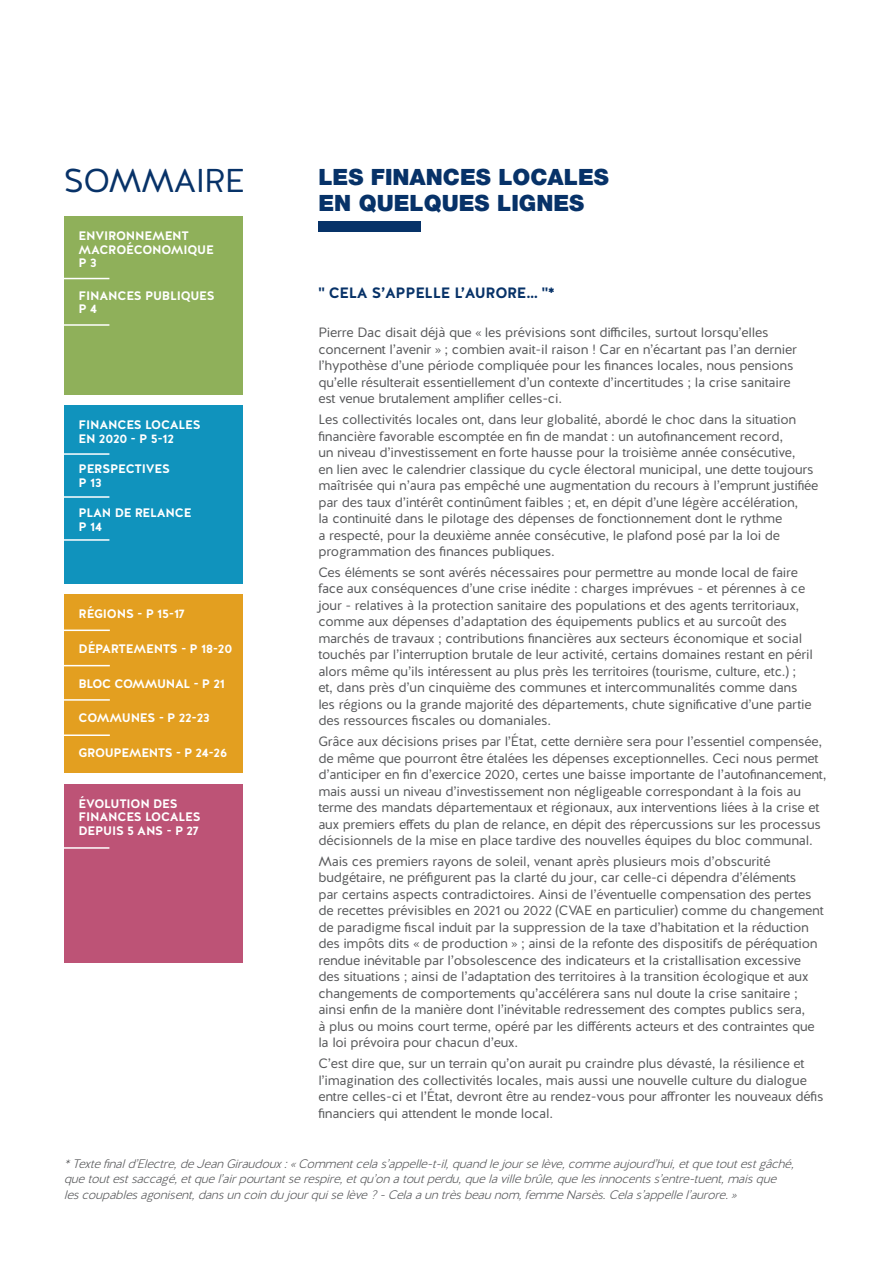
<style>
.page{position:relative;width:893px;height:1263px;background:#fff}
.page>*{position:absolute;margin:0;border:0;box-sizing:border-box;transform-origin:0 0}
.t1{font:33px "Halis R";letter-spacing:-.02em;color:#073268}
.t2{font:900 22.5px/25.5px "Helvetica Neue LT Std";color:#073268}
.t3{font:700 15px "Halis R";letter-spacing:-.02em;color:#073268}
.t4{font:13.5px/16.5px "Halis R";letter-spacing:-.02em;color:#57585a}
.t5{font:italic 300 12.3px/15.5px "Halis R";color:#57585a}
.t6{font:700 12.3px/13.5px "Halis R";letter-spacing:-.02em;color:#fff}
</style>
<div class="page">
<div style="left:64px;top:784px;width:178px;height:178px;background:#bd5376"></div>
<hr style="left:0;top:847px;width:109px;height:2px;background:#fff">
<div style="left:64px;top:405px;width:178px;height:179px;background:#1093bd"></div>
<hr style="left:0;top:453px;width:109px;height:2px;background:#fff">
<hr style="left:0;top:496px;width:109px;height:2px;background:#fff">
<hr style="left:0;top:539px;width:109px;height:2px;background:#fff">
<div style="left:64px;top:216px;width:178px;height:179px;background:#8fb05a"></div>
<hr style="left:0;top:278px;width:109px;height:1px;background:#fff">
<hr style="left:0;top:324px;width:109px;height:2px;background:#fff">
<div style="left:64px;top:594px;width:178px;height:179px;background:#e39f20"></div>
<hr style="left:0;top:629px;width:110px;height:2px;background:#fff">
<hr style="left:0;top:665px;width:110px;height:1px;background:#fff">
<hr style="left:0;top:699px;width:110px;height:2px;background:#fff">
<hr style="left:0;top:734px;width:110px;height:2px;background:#fff">
<div style="left:318px;top:221px;width:102px;height:10px;background:#073268"></div>
<h1 class="t1" style="left:64px;top:159px;width:183px">SOMMAIRE</h1>
<h2 class="t2" style="left:318px;top:164px;width:292px">LES FINANCES LOCALES<br>EN QUELQUES LIGNES</h2>
<p class="t6" style="left:79px;top:229px;width:137px">ENVIRONNEMENT<br>MACROÉCONOMIQUE<br>P 3</p>
<p class="t6" style="left:79px;top:289px;width:138px">FINANCES PUBLIQUES<br>P 4</p>
<p class="t6" style="left:79px;top:418px;width:124px">FINANCES LOCALES<br>EN 2020 - P 5-12</p>
<p class="t6" style="left:79px;top:463px;width:93px">PERSPECTIVES<br>P 13</p>
<p class="t6" style="left:79px;top:507px;width:115px">PLAN DE RELANCE<br>P 14</p>
<p class="t6" style="left:79px;top:608px;width:108px">RÉGIONS - P 15-17</p>
<p class="t6" style="left:79px;top:642px;width:155px">DÉPARTEMENTS - P 18-20</p>
<p class="t6" style="left:79px;top:677px;width:148px">BLOC COMMUNAL - P 21</p>
<p class="t6" style="left:79px;top:711px;width:132px">COMMUNES - P 22-23</p>
<p class="t6" style="left:79px;top:746px;width:150px">GROUPEMENTS - P 24-26</p>
<p class="t6" style="left:79px;top:797px;width:124px">ÉVOLUTION DES<br>FINANCES LOCALES<br>DEPUIS 5 ANS - P 27</p>
<p class="t3" style="left:318px;top:283px;width:238px">" CELA S’APPELLE L’AURORE… "*</p>
<p class="t4" style="left:318px;top:325px;width:480px">Pierre Dac disait déjà que « les prévisions sont difficiles, surtout lorsqu’elles concernent l’avenir » ; combien avait-il raison ! Car en n’écartant pas l’an dernier l’hypothèse d’une période compliquée pour les finances locales, nous pensions qu’elle résulterait essentiellement d’un contexte d’incertitudes ; la crise sanitaire est venue brutalement amplifier celles-ci.</p>
<p class="t4" style="left:318px;top:411px;width:502px">Les collectivités locales ont, dans leur globalité, abordé le choc dans la situation financière favorable escomptée en fin de mandat : un autofinancement record,<br>un niveau d’investissement en forte hausse pour la troisième année consécutive,<br>en lien avec le calendrier classique du cycle électoral municipal, une dette toujours maîtrisée qui n’aura pas empêché une augmentation du recours à l’emprunt justifiée par des taux d’intérêt continûment faibles ; et, en dépit d’une légère accélération,<br>la continuité dans le pilotage des dépenses de fonctionnement dont le rythme<br>a respecté, pour la deuxième année consécutive, le plafond posé par la loi de programmation des finances publiques.</p>
<p class="t4" style="left:318px;top:564px;width:496px">Ces éléments se sont avérés nécessaires pour permettre au monde local de faire face aux conséquences d’une crise inédite : charges imprévues - et pérennes à ce jour - relatives à la protection sanitaire des populations et des agents territoriaux, comme aux dépenses d’adaptation des équipements publics et au surcoût des marchés de travaux ; contributions financières aux secteurs économique et social touchés par l’interruption brutale de leur activité, certains domaines restant en péril alors même qu’ils intéressent au plus près les territoires (tourisme, culture, etc.) ; et, dans près d’un cinquième des communes et intercommunalités comme dans les régions ou la grande majorité des départements, chute significative d’une partie des ressources fiscales ou domaniales.</p>
<p class="t4" style="left:318px;top:733px;width:510px">Grâce aux décisions prises par l’État, cette dernière sera pour l’essentiel compensée, de même que pourront être étalées les dépenses exceptionnelles. Ceci nous permet d’anticiper en fin d’exercice 2020, certes une baisse importante de l’autofinancement, mais aussi un niveau d’investissement non négligeable correspondant à la fois au terme des mandats départementaux et régionaux, aux interventions liées à la crise et aux premiers effets du plan de relance, en dépit des répercussions sur les processus décisionnels de la mise en place tardive des nouvelles équipes du bloc communal.</p>
<p class="t4" style="left:318px;top:853px;width:507px">Mais ces premiers rayons de soleil, venant après plusieurs mois d’obscurité budgétaire, ne préfigurent pas la clarté du jour, car celle-ci dépendra d’éléments<br>par certains aspects contradictoires. Ainsi de l’éventuelle compensation des pertes de recettes prévisibles en 2021 ou 2022 (CVAE en particulier) comme du changement de paradigme fiscal induit par la suppression de la taxe d’habitation et la réduction des impôts dits « de production » ; ainsi de la refonte des dispositifs de péréquation rendue inévitable par l’obsolescence des indicateurs et la cristallisation excessive des situations ; ainsi de l’adaptation des territoires à la transition écologique et aux changements de comportements qu’accélérera sans nul doute la crise sanitaire ; ainsi enfin de la manière dont l’inévitable redressement des comptes publics sera,<br>à plus ou moins court terme, opéré par les différents acteurs et des contraintes que la loi prévoira pour chacun d’eux.</p>
<p class="t4" style="left:318px;top:1055px;width:507px">C’est dire que, sur un terrain qu’on aurait pu craindre plus dévasté, la résilience et l’imagination des collectivités locales, mais aussi une nouvelle culture du dialogue entre celles-ci et l’État, devront être au rendez-vous pour affronter les nouveaux défis financiers qui attendent le monde local.</p>
<p class="t5" style="left:64px;top:1156px;width:736px">*Textefinald’Electre,deJeanGiraudoux:«Commentcelas’appelle-t-il,quandlejourselève,commeaujourd’hui,etquetoutestgâché, quetoutestsaccagé,etquel’airpourtantserespire,etqu’onatoutperdu,quelavillebrûle,quelesinnocentss’entre-tuent,maisque lescoupablesagonisent,dansuncoindujourquiselève?-Celaauntrèsbeaunom,femmeNarsès.Celas’appellel’aurore.»</p>
</div>
